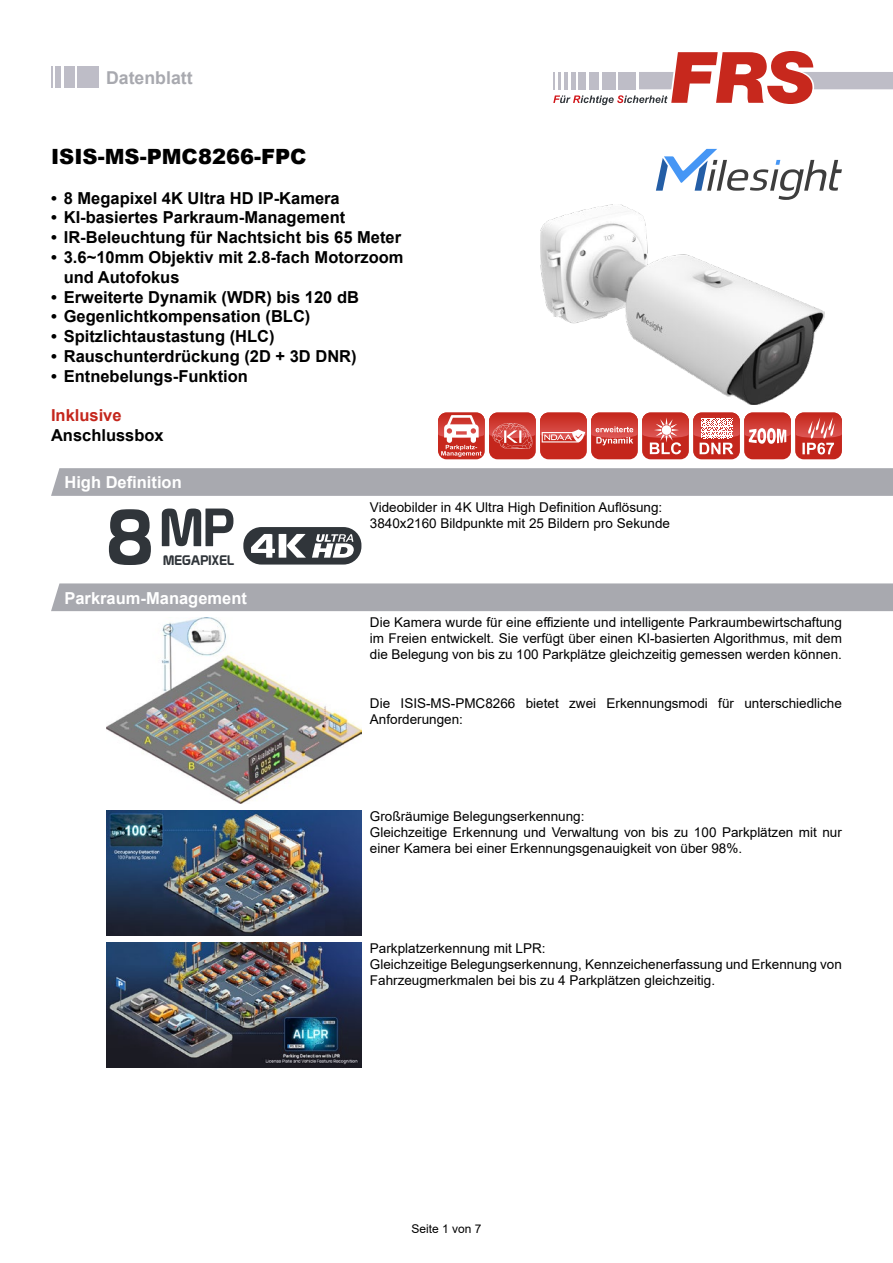
<style>
.page{position:relative;width:893px;height:1263px;background:#fff}
.page>*{position:absolute;margin:0;border:0;box-sizing:border-box;transform-origin:0 0}
.t1{font:52.5px "Prototype";color:#30353a}
.t2{font:900 21px "Arial";color:#000}
.t3{font:700 17.7px "Arial";color:#a8a9af}
.t4{font:700 16.5px/19.8px "Arial";color:#000}
.t5{font:700 16.5px "Arial";color:#fff}
.t6{font:700 16.5px "Arial";color:#c4261c}
.t7{font:13.5px/16.2px "Arial";color:#000}
.t8{font:13.5px "Prototype";color:#30353a}
.t9{font:12px "Arial";color:#000}
.s1{font-size:76.5px}
</style>
<div class="page">
<svg style="left:553px;top:51px;width:340px;height:54px"></svg>
<div style="left:78px;top:66px;width:21px;height:21px;background:#bebdc7"></div>
<hr style="left:50px;top:66px;width:3px;height:21px;background:#bebdc7">
<div style="left:56px;top:66px;width:5px;height:21px;background:#bebdc7"></div>
<div style="left:64px;top:66px;width:11px;height:21px;background:#bebdc7"></div>
<svg style="left:656px;top:149px;width:186px;height:51px"></svg>
<img style="left:541px;top:204px;width:284px;height:200px">
<div style="left:438px;top:412px;width:47px;height:47px;background:#c7281d;border-radius:9px"></div>
<div style="left:489px;top:412px;width:47px;height:47px;background:#c4261c;border-radius:9px"></div>
<div style="left:540px;top:412px;width:47px;height:47px;background:#c7281d;border-radius:9px"></div>
<div style="left:591px;top:412px;width:47px;height:47px;background:#c4261c;border-radius:9px"></div>
<div style="left:642px;top:412px;width:47px;height:47px;background:#c4261c;border-radius:9px"></div>
<div style="left:693px;top:412px;width:47px;height:47px;background:#c4261c;border-radius:9px"></div>
<div style="left:744px;top:412px;width:47px;height:47px;background:#c4261c;border-radius:9px"></div>
<div style="left:795px;top:412px;width:47px;height:47px;background:#c4261c;border-radius:9px"></div>
<svg style="left:438px;top:412px;width:404px;height:45px"></svg>
<svg style="left:51px;top:468px;width:842px;height:28px"></svg>
<div style="left:243px;top:527px;width:118px;height:37px;background:#30353a;border-radius:18px"></div>
<svg style="left:312px;top:534px;width:42px;height:24px"></svg>
<svg style="left:251px;top:534px;width:55px;height:24px"></svg>
<div style="left:51px;top:583px;width:842px;height:28px;background:#a8a9af"></div>
<img style="left:106px;top:617px;width:255px;height:187px">
<img style="left:106px;top:811px;width:255px;height:125px">
<img style="left:106px;top:943px;width:255px;height:125px">
<h3 class="t3" style="left:106px;top:66px;width:88px">Datenblatt</h3>
<h2 class="t2" style="left:51px;top:141px;width:257px">ISIS-MS-PMC8266-FPC</h2>
<p class="t4" style="left:51px;top:188px;width:290px">• 8 Megapixel 4K Ultra HD IP-Kamera</p>
<p class="t4" style="left:51px;top:208px;width:296px">• KI-basiertes Parkraum-Management</p>
<p class="t4" style="left:51px;top:228px;width:352px">• IR-Beleuchtung für Nachtsicht bis 65 Meter</p>
<p class="t4" style="left:64px;top:247px;width:341px;text-indent:-13px">• 3.6~10mm Objektiv mit 2.8-fach Motorzoom und Autofokus</p>
<p class="t4" style="left:51px;top:287px;width:309px">• Erweiterte Dynamik (WDR) bis 120 dB</p>
<p class="t4" style="left:51px;top:307px;width:261px">• Gegenlichtkompensation (BLC)</p>
<p class="t4" style="left:51px;top:327px;width:225px">• Spitzlichtaustastung (HLC)</p>
<p class="t4" style="left:51px;top:346px;width:307px">• Rauschunterdrückung (2D + 3D DNR)</p>
<p class="t4" style="left:51px;top:366px;width:199px">• Entnebelungs-Funktion</p>
<p class="t6" style="left:51px;top:404px;width:72px">Inklusive</p>
<p class="t4" style="left:51px;top:426px;width:114px">Anschlussbox</p>
<p class="t5" style="left:64px;top:471px;width:119px">High Definition</p>
<h1 class="t1" style="left:106px;top:496px;width:129px"><span class="s1">8</span>MP</h1>
<p class="t7" style="left:370px;top:499px;width:302px">Videobilder in 4K Ultra High Definition Auflösung:<br>3840x2160 Bildpunkte mit 25 Bildern pro Sekunde</p>
<p class="t8" style="left:163px;top:552px;width:72px">MEGAPIXEL</p>
<p class="t5" style="left:64px;top:586px;width:184px">Parkraum-Management</p>
<p class="t7" style="left:370px;top:614px;width:473px;text-align:justify">Die Kamera wurde für eine effiziente und intelligente Parkraumbewirtschaftung im Freien entwickelt. Sie verfügt über einen KI-basierten Algorithmus, mit dem die Belegung von bis zu 100 Parkplätze gleichzeitig gemessen werden können.</p>
<p class="t7" style="left:370px;top:695px;width:473px">Die ISIS-MS-PMC8266 bietet zwei Erkennungsmodi für unterschiedliche<br>Anforderungen:</p>
<p class="t7" style="left:370px;top:808px;width:473px">Großräumige Belegungserkennung:<br>Gleichzeitige Erkennung und Verwaltung von bis zu 100 Parkplätzen mit nur einer Kamera bei einer Erkennungsgenauigkeit von über 98%.</p>
<p class="t7" style="left:370px;top:939px;width:473px">Parkplatzerkennung mit LPR:<br>Gleichzeitige Belegungserkennung, Kennzeichenerfassung und Erkennung von<br>Fahrzeugmerkmalen bei bis zu 4 Parkplätzen gleichzeitig.</p>
<p class="t9" style="left:411px;top:1220px;width:72px">Seite 1 von 7</p>
</div>
